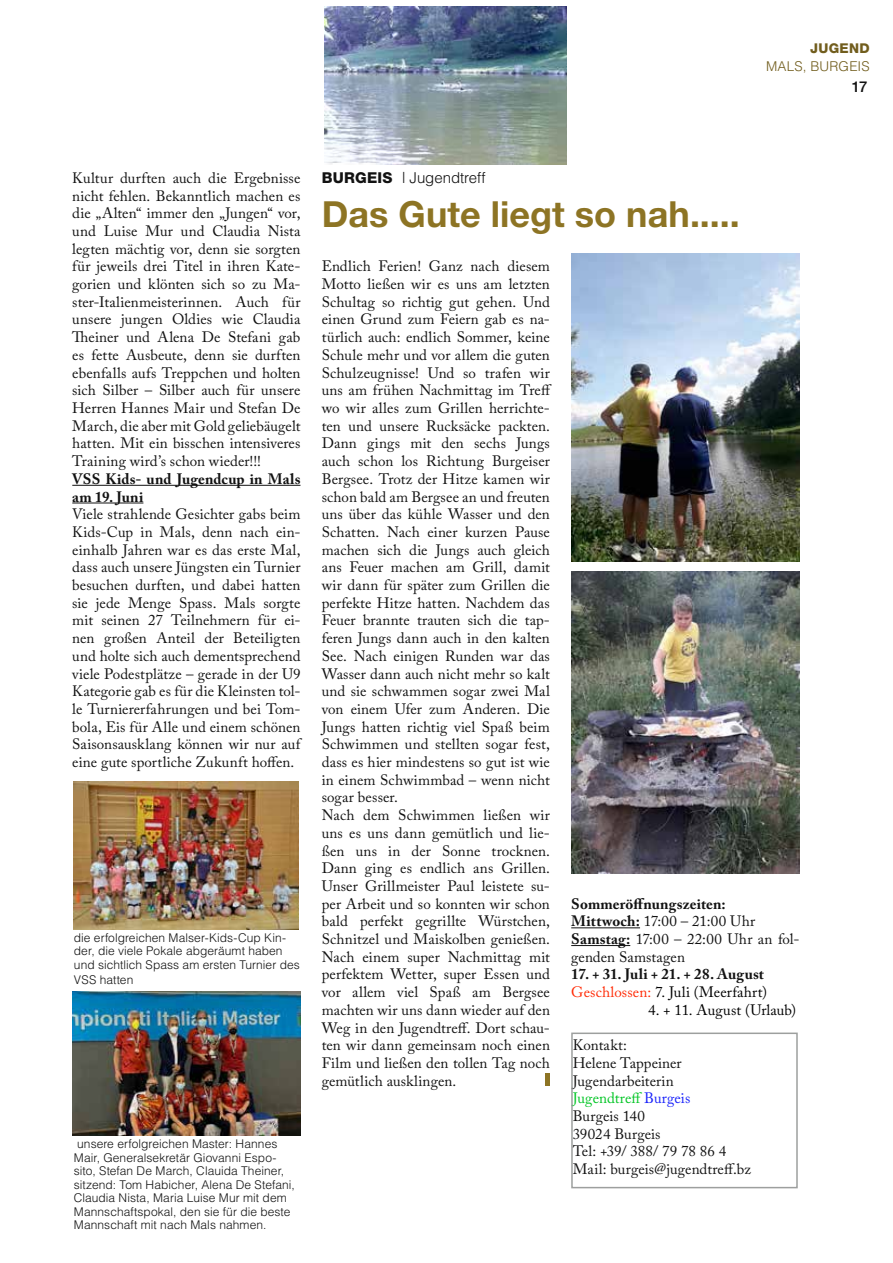
<style>
.page{position:relative;width:893px;height:1263px;background:#fff}
.page>*{position:absolute;margin:0;border:0;box-sizing:border-box;transform-origin:0 0}
.t1{font:700 36px "Helvetica Neue";color:#8d7424}
.t2{font:15px/17.7px "Adobe Caslon Pro";letter-spacing:.005em;color:#121212}
.t3{font:700 15px/17.7px "Adobe Caslon Pro";letter-spacing:.01em;color:#121212}
.t4{font:15px "Adobe Caslon Pro";color:#000}
.t5{font:300 15px "Helvetica";letter-spacing:-.005em;color:#121212}
.t6{font:500 15px "Helvetica Neue";color:#121212}
.t7{font:300 13.5px "Helvetica";letter-spacing:.01em;color:#715d1d}
.t8{font:800 13.5px "Helvetica Neue";letter-spacing:.02em;color:#715d1d}
.t9{font:300 12px/13.5px "Helvetica";letter-spacing:.005em;color:#121212}
.s1{font-family:"Helvetica Neue";font-weight:800}
.s2{font-weight:700}
.s3{font-weight:400;color:#ff2b06}
.s4{font-weight:400;color:#000}
.s5{color:#00c524}
.s6{color:#1922fb}
</style>
<div class="page">
<hr style="left:546px;top:1073px;width:4px;height:13px;background:#8d7424">
<img style="left:571px;top:254px;width:228px;height:308px">
<img style="left:571px;top:572px;width:228px;height:301px">
<hr style="left:571px;top:927px;width:69px;height:1px;background:#121212">
<hr style="left:571px;top:945px;width:59px;height:1px;background:#121212">
<img style="left:324px;top:7px;width:243px;height:157px">
<div style="left:571px;top:1032px;width:227px;height:156px;border:2px solid #9d9f9e"></div>
<hr style="left:72px;top:485px;width:228px;height:1px;background:#121212">
<hr style="left:72px;top:503px;width:71px;height:1px;background:#121212">
<img style="left:74px;top:782px;width:225px;height:147px">
<img style="left:72px;top:991px;width:228px;height:144px">
<p class="t8" style="left:810px;top:40px;width:61px">JUGEND</p>
<p class="t7" style="left:766px;top:58px;width:105px">MALS, BURGEIS</p>
<p class="t6" style="left:852px;top:78px;width:17px">17</p>
<p class="t2" style="left:72px;top:169px;width:230px;text-align:justify">Kultur durften auch die Ergebnisse nicht fehlen. Bekanntlich machen es die „Alten“ immer den „Jungen“ vor, und Luise Mur und Claudia Nista legten mächtig vor, denn sie sorgten für jeweils drei Titel in ihren Kate&shy;gorien und klönten sich so zu Ma&shy;ster-Italienmeisterinnen. Auch für unsere jungen Oldies wie Claudia Theiner und Alena De Stefani gab es fette Ausbeute, denn sie durften ebenfalls aufs Treppchen und holten sich Silber – Silber auch für unsere Herren Hannes Mair und Stefan De March, die aber mit Gold geliebäugelt hatten. Mit ein bisschen intensiveres Training wird’s schon wieder!!!</p>
<p class="t3" style="left:72px;top:470px;width:230px">VSS Kids- und Jugendcup in Mals am 19. Juni</p>
<p class="t2" style="left:72px;top:505px;width:230px;text-align:justify">Viele strahlende Gesichter gabs beim Kids-Cup in Mals, denn nach ein&shy;einhalb Jahren war es das erste Mal, dass auch unsere Jüngsten ein Turnier besuchen durften, und dabei hatten sie jede Menge Spass. Mals sorgte mit seinen 27 Teilnehmern für ei&shy;nen großen Anteil der Beteiligten und holte sich auch dementsprechend viele Podestplätze – gerade in der U9<br>Kategorie gab es für die Kleinsten tol&shy;le Turniererfahrungen und bei Tom&shy;bola, Eis für Alle und einem schönen Saisonsausklang können wir nur auf eine gute sportliche Zukunft hoffen.</p>
<p class="t9" style="left:74px;top:930px;width:227px">die erfolgreichen Malser-Kids-Cup Kin&shy;der, die viele Pokale abgeräumt haben und sichtlich Spass am ersten Turnier des</p>
<p class="t9" style="left:74px;top:972px;width:61px">VSS hatten</p>
<p class="t9" style="left:74px;top:1137px;width:222px">unsere erfolgreichen Master: Hannes Mair, Generalsekretär Giovanni Espo&shy;sito, Stefan De March, Clauida Theiner, sitzend: Tom Habicher, Alena De Stefani, Claudia Nista, Maria Luise Mur mit dem Mannschaftspokal, den sie für die beste Mannschaft mit nach Mals nahmen.</p>
<p class="t5" style="left:322px;top:168px;width:166px"><span class="s1">BURGEIS</span> | Jugendtreff</p>
<h1 class="t1" style="left:322px;top:192px;width:419px">Das Gute liegt so nah.....</h1>
<p class="t2" style="left:322px;top:257px;width:231px">Endlich Ferien! Ganz nach diesem<br>Motto ließen wir es uns am letzten<br>Schultag so richtig gut gehen. Und einen Grund zum Feiern gab es na&shy;türlich auch: endlich Sommer, keine<br>Schule mehr und vor allem die guten<br>Schulzeugnisse! Und so trafen wir uns am frühen Nachmittag im Treff wo wir alles zum Grillen herrichte&shy;ten und unsere Rucksäcke packten.<br>Dann gings mit den sechs Jungs auch schon los Richtung Burgeiser<br>Bergsee. Trotz der Hitze kamen wir schon bald am Bergsee an und freuten uns über das kühle Wasser und den<br>Schatten. Nach einer kurzen Pause machen sich die Jungs auch gleich ans Feuer machen am Grill, damit wir dann für später zum Grillen die perfekte Hitze hatten. Nachdem das<br>Feuer brannte trauten sich die tap&shy;feren Jungs dann auch in den kalten<br>See. Nach einigen Runden war das<br>Wasser dann auch nicht mehr so kalt und sie schwammen sogar zwei Mal von einem Ufer zum Anderen. Die<br>Jungs hatten richtig viel Spaß beim<br>Schwimmen und stellten sogar fest, dass es hier mindestens so gut ist wie in einem Schwimmbad – wenn nicht sogar besser.<br>Nach dem Schwimmen ließen wir uns es uns dann gemütlich und lie&shy;ßen uns in der Sonne trocknen.<br>Dann ging es endlich ans Grillen.<br>Unser Grillmeister Paul leistete su&shy;per Arbeit und so konnten wir schon bald perfekt gegrillte Würstchen,<br>Schnitzel und Maiskolben genießen.<br>Nach einem super Nachmittag mit perfektem Wetter, super Essen und vor allem viel Spaß am Bergsee machten wir uns dann wieder auf den<br>Weg in den Jugendtreff. Dort schau&shy;ten wir dann gemeinsam noch einen<br>Film und ließen den tollen Tag noch gemütlich ausklingen.</p>
<p class="t2" style="left:571px;top:895px;width:230px"><span class="s2">Sommeröffnungszeiten:<br>Mittwoch:</span> 17:00 – 21:00 Uhr<br><span class="s2">Samstag:</span> 17:00 – 22:00 Uhr an fol&shy;genden Samstagen</p>
<p class="t3" style="left:571px;top:965px;width:197px">17. + 31. Juli + 21. + 28. August<br><span class="s3">Geschlossen:</span> <span class="s4">7. Juli (Meerfahrt)</span></p>
<p class="t4" style="left:648px;top:1001px;width:150px">4. + 11. August (Urlaub)</p>
<p class="t2" style="left:573px;top:1036px;width:180px">Kontakt:<br>Helene Tappeiner<br>Jugendarbeiterin<br><span class="s5">Jugendtreff</span> <span class="s6">Burgeis<br></span>Burgeis 140<br>39024 Burgeis<br>Tel: +39/ 388/ 79 78 86 4<br>Mail: burgeis@jugendtreff.bz</p>
</div>
